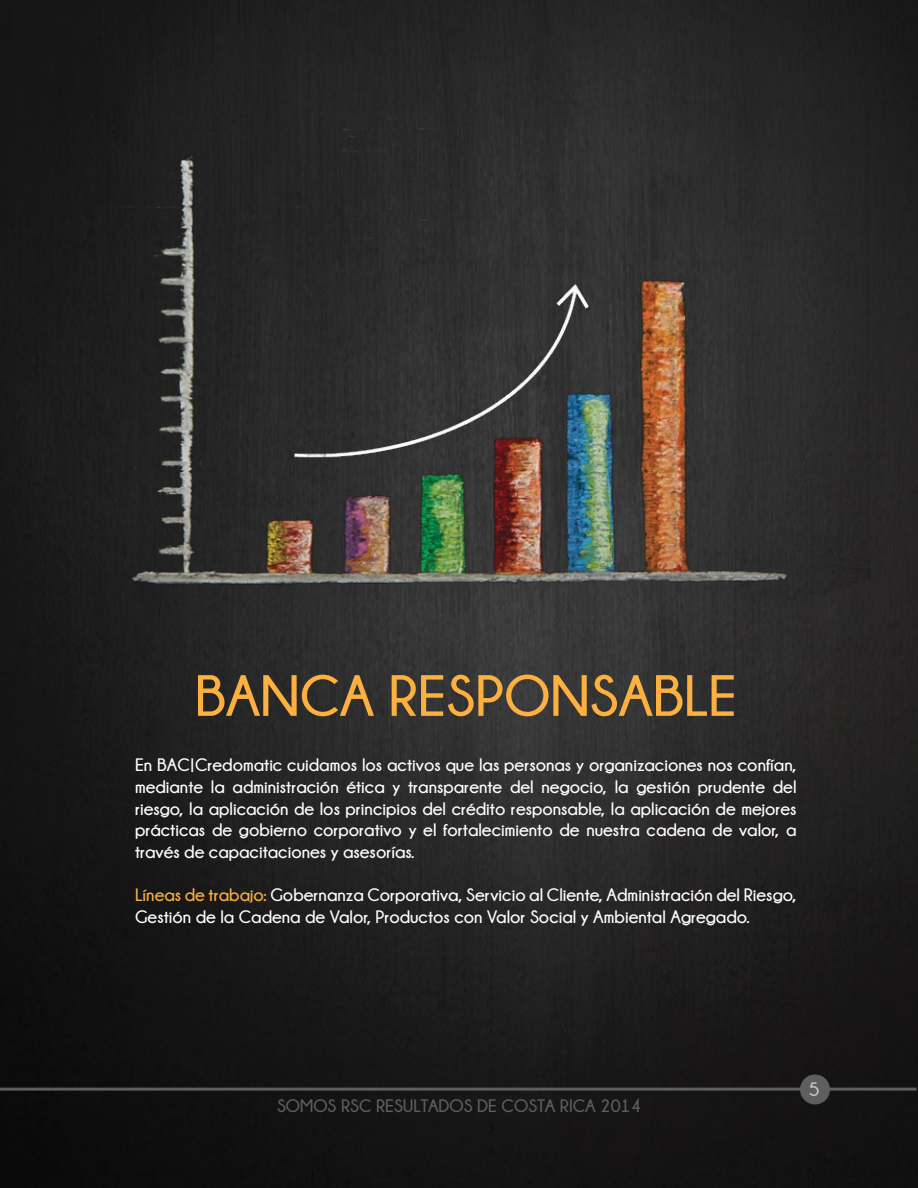
<style>
.page{position:relative;width:918px;height:1188px;background:#fff}
.page>*{position:absolute;margin:0;border:0;box-sizing:border-box;transform-origin:0 0}
.t1{font:700 57.9px "Champagne&Limousines";color:#fbb040}
.t2{font:700 19.5px "Champagne&Limousines";color:#c2c1c1}
.t3{font:700 18px/21.6px "Champagne&Limousines";color:#fff;text-align:justify}
.t4{font:700 18px "Champagne&Limousines";color:#5d5e5e}
.s1{color:#fbb040}
</style>
<div class="page">
<img style="left:0;top:1px;width:918px;height:1187px">
<img style="left:37px;top:60px;width:834px;height:626px">
<svg style="left:0;top:1074px;width:917px;height:30px;background:#1c1c1c"></svg>
<h1 class="t1" style="left:195px;top:664px;width:544px">BANCA RESPONSABLE</h1>
<p class="t3" style="left:135px;top:754px;width:663px">En BAC|Credomatic cuidamos los activos que las personas y organizaciones nos confían, mediante la administración ética y transparente del negocio, la gestión prudente del riesgo, la aplicación de los principios del crédito responsable, la aplicación de mejores prácticas de gobierno corporativo y el fortalecimiento de nuestra cadena de valor, a través de capacitaciones y asesorías.</p>
<p class="t3" style="left:135px;top:884px;width:663px"><span class="s1">Líneas de trabajo:</span> Gobernanza Corporativa, Servicio al Cliente, Administración del Riesgo,<br>Gestión de la Cadena de Valor, Productos con Valor Social y Ambiental Agregado.</p>
<p class="t4" style="left:277px;top:1095px;width:366px">SOMOS RSC RESULTADOS DE COSTA RICA 2014</p>
<p class="t2" style="left:809px;top:1079px;width:12px">5</p>
</div>
